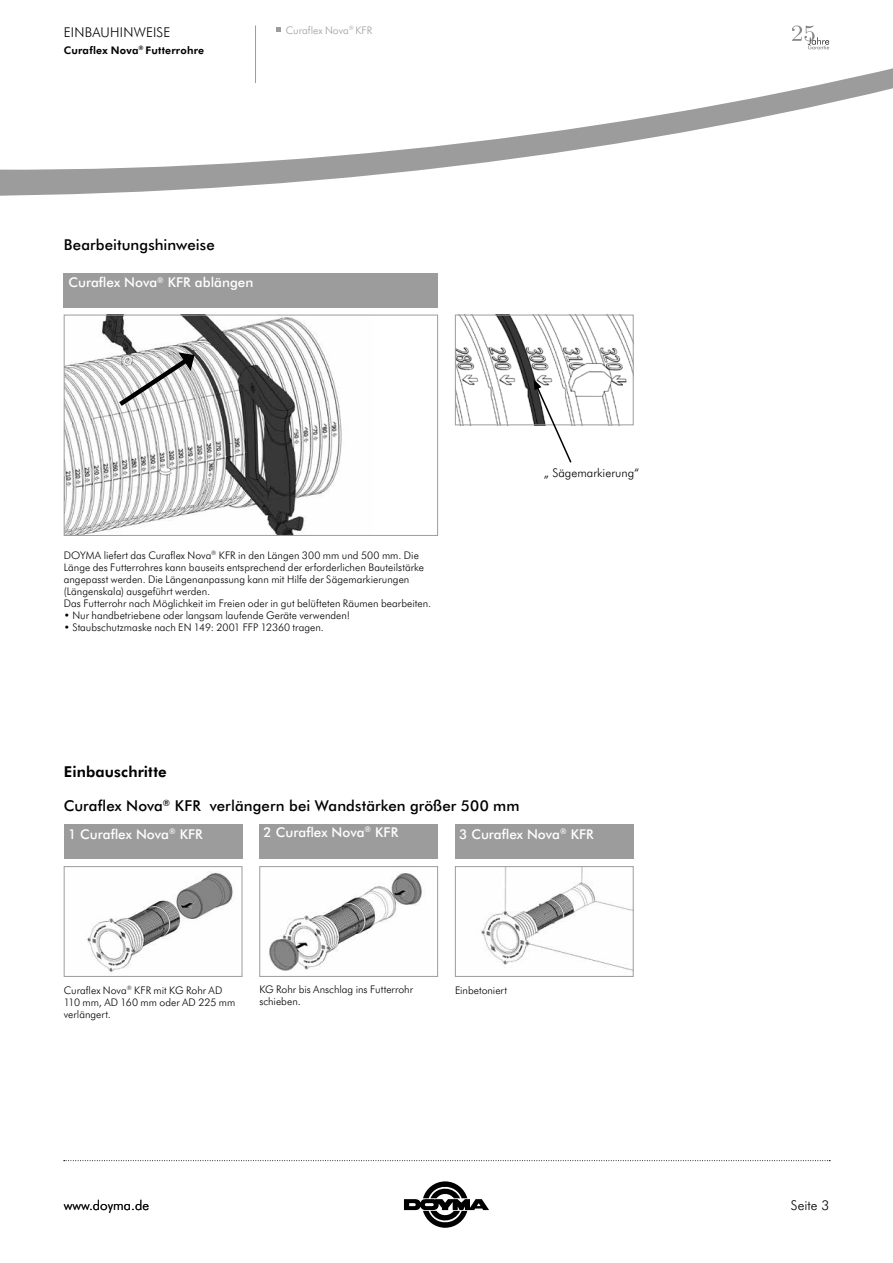
<style>
.page{position:relative;width:893px;height:1263px;background:#fff}
.page>*{position:absolute;margin:0;border:0;box-sizing:border-box;transform-origin:0 0}
.t1{font:500 15px "Futura BT";letter-spacing:.005em;color:#000}
.t2{font:700 15px "Futura BT";letter-spacing:.005em;color:#000}
.t3{font:500 13.5px "Futura BT";color:#fff}
.t4{font:300 13.5px "Futura BT";letter-spacing:.005em;color:#000}
.t5{font:300 12px "Futura BT";color:#000}
.t6{font:300 10.5px/12px "Futura BT";letter-spacing:.005em;color:#000}
.t7{font:700 10.5px "Futura BT";letter-spacing:.02em;color:#000}
.t8{font:300 10.5px "Futura BT";letter-spacing:.005em;color:#9c9c9c}
</style>
<div class="page">
<svg style="left:64px;top:1160px;width:766px;height:1px"></svg>
<svg style="left:0;top:25px;width:893px;height:171px"></svg>
<hr style="left:255px;top:26px;width:1px;height:57px;background:#9c9c9c">
<svg style="left:276px;top:28px;width:5px;height:4px"></svg>
<svg style="left:404px;top:1181px;width:85px;height:47px"></svg>
<img style="left:87px;top:872px;width:146px;height:101px">
<div style="left:64px;top:866px;width:178px;height:111px;border:1px solid #9c9c9c"></div>
<img style="left:481px;top:868px;width:151px;height:103px">
<div style="left:455px;top:866px;width:179px;height:111px;border:1px solid #9c9c9c"></div>
<div style="left:64px;top:824px;width:178px;height:34px;background:#9c9c9c"></div>
<div style="left:455px;top:824px;width:179px;height:34px;background:#9c9c9c"></div>
<div style="left:259px;top:824px;width:179px;height:34px;background:#9c9c9c"></div>
<img style="left:268px;top:873px;width:154px;height:98px">
<div style="left:259px;top:866px;width:179px;height:111px;border:1px solid #9c9c9c"></div>
<div style="left:64px;top:273px;width:374px;height:34px;background:#9c9c9c"></div>
<img style="left:66px;top:317px;width:276px;height:217px">
<div style="left:64px;top:315px;width:374px;height:221px;border:1px solid #9c9c9c"></div>
<img style="left:457px;top:317px;width:175px;height:106px">
<div style="left:455px;top:315px;width:179px;height:110px;border:1px solid #9c9c9c"></div>
<svg style="left:114px;top:352px;width:80px;height:58px"></svg>
<svg style="left:534px;top:379px;width:39px;height:84px"></svg>
<svg style="left:792px;top:26px;width:37px;height:23px"></svg>
<p class="t4" style="left:64px;top:23px;width:108px">EINBAUHINWEISE</p>
<p class="t7" style="left:64px;top:43px;width:142px">Curaflex Nova<sup>®</sup> Futterrohre</p>
<p class="t8" style="left:286px;top:23px;width:88px">Curaflex Nova<sup>®</sup> KFR</p>
<h1 class="t1" style="left:64px;top:234px;width:152px">Bearbeitungshinweise</h1>
<p class="t3" style="left:68px;top:273px;width:186px">Curaflex Nova<sup>®</sup> KFR ablängen</p>
<p class="t6" style="left:64px;top:549px;width:369px">DOYMA liefert das Curaflex Nova<sup>®</sup> KFR in den Längen 300 mm und 500 mm. Die Länge des Futterrohres kann bauseits entsprechend der erforderlichen Bauteilstärke angepasst werden. Die Längenanpassung kann mit Hilfe der Sägemarkierungen (Längenskala) ausgeführt werden.<br>Das Futterrohr nach Möglichkeit im Freien oder in gut belüfteten Räumen bearbeiten.</p>
<p class="t6" style="left:64px;top:609px;width:288px">• Nur handbetriebene oder langsam laufende Geräte verwenden!</p>
<p class="t6" style="left:64px;top:621px;width:262px">• Staubschutzmaske nach EN 149: 2001 FFP 12360 tragen.</p>
<p class="t5" style="left:544px;top:465px;width:97px">„ Sägemarkierung“</p>
<h1 class="t2" style="left:64px;top:761px;width:104px">Einbauschritte</h1>
<h1 class="t1" style="left:64px;top:795px;width:457px">Curaflex Nova<sup>®</sup> KFR verlängern bei Wandstärken größer 500 mm</h1>
<p class="t3" style="left:264px;top:822px;width:136px">2 Curaflex Nova<sup>®</sup> KFR</p>
<p class="t3" style="left:68px;top:824px;width:136px">1 Curaflex Nova<sup>®</sup> KFR</p>
<p class="t3" style="left:459px;top:824px;width:136px">3 Curaflex Nova<sup>®</sup> KFR</p>
<p class="t6" style="left:259px;top:983px;width:155px">KG Rohr bis Anschlag ins Futterrohr schieben.</p>
<p class="t6" style="left:64px;top:983px;width:173px">Curaflex Nova<sup>®</sup> KFR mit KG Rohr AD<br>110 mm, AD 160 mm oder AD 225 mm verlängert.</p>
<p class="t6" style="left:455px;top:983px;width:54px">Einbetoniert</p>
<p class="t4" style="left:64px;top:1196px;width:87px">www.doyma.de</p>
<p class="t4" style="left:791px;top:1196px;width:40px">Seite 3</p>
</div>
